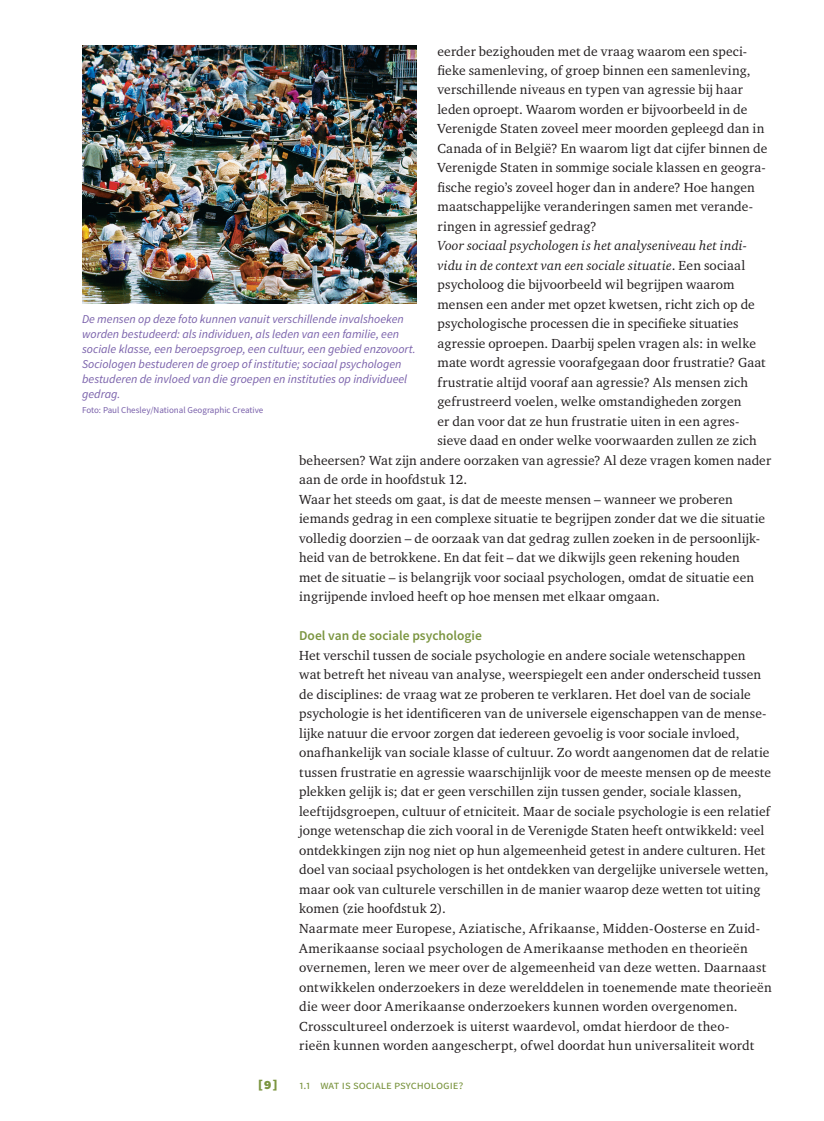
<style>
.page{position:relative;width:824px;height:1121px;background:#fff}
.page>*{position:absolute;margin:0;border:0;box-sizing:border-box;transform-origin:0 0}
.t1{font:900 15px "Source Sans Pro";color:#7b9540}
.t2{font:13.5px/19.5px "Charter ITC Std";letter-spacing:.01em;color:#231f20}
.t3{font:italic 13.5px "Charter ITC Std";letter-spacing:.01em;color:#231f20}
.t4{font:600 13.5px "Source Sans Pro";color:#7b9540}
.t5{font:italic 12px/15px "Source Sans Pro";color:#7960aa}
.t6{font:12px "Source Sans Pro";color:#7b9540}
.t7{font:9px "Source Sans Pro";color:#7960aa}
.s1{font-style:normal}
</style>
<div class="page">
<img style="left:82px;top:46px;width:334px;height:258px">
<p class="t2" style="left:437px;top:41px;width:331px">eerder bezighouden met de vraag waarom een speci&shy;fieke samenleving, of groep binnen een samenleving, verschillende niveaus en typen van agressie bij haar leden oproept. Waarom worden er bijvoorbeeld in de Verenigde Staten zoveel meer moorden gepleegd dan in Canada of in België? En waarom ligt dat cijfer binnen de Verenigde Staten in sommige sociale klassen en geogra&shy;fische regio’s zoveel hoger dan in andere? Hoe hangen maatschappelijke veranderingen samen met verande&shy;ringen in agressief gedrag?</p>
<p class="t3" style="left:437px;top:238px;width:311px">Voor sociaal psychologen is het analyseniveau het indi-</p>
<p class="t3" style="left:437px;top:257px;width:309px">vidu in de context van een sociale situatie<span class="s1">. Een sociaal</span></p>
<p class="t2" style="left:437px;top:275px;width:298px">psycholoog die bijvoorbeeld wil begrijpen waarom</p>
<p class="t2" style="left:437px;top:294px;width:319px">mensen een ander met opzet kwetsen, richt zich op de</p>
<p class="t2" style="left:437px;top:314px;width:302px">psychologische processen die in specifieke situaties</p>
<p class="t2" style="left:437px;top:333px;width:320px">agressie oproepen. Daarbij spelen vragen als: in welke</p>
<p class="t2" style="left:437px;top:353px;width:329px">mate wordt agressie voorafgegaan door frustratie? Gaat</p>
<p class="t2" style="left:437px;top:372px;width:312px">frustratie altijd vooraf aan agressie? Als mensen zich</p>
<p class="t2" style="left:437px;top:392px;width:305px">gefrustreerd voelen, welke omstandigheden zorgen</p>
<p class="t2" style="left:437px;top:411px;width:303px">er dan voor dat ze hun frustratie uiten in een agres-</p>
<p class="t2" style="left:437px;top:431px;width:320px">sieve daad en onder welke voorwaarden zullen ze zich</p>
<p class="t2" style="left:299px;top:450px;width:473px">beheersen? Wat zijn andere oorzaken van agressie? Al deze vragen komen nader</p>
<p class="t2" style="left:299px;top:470px;width:169px">aan de orde in hoofdstuk 12.</p>
<p class="t2" style="left:299px;top:489px;width:435px">Waar het steeds om gaat, is dat de meeste mensen – wanneer we proberen</p>
<p class="t2" style="left:299px;top:509px;width:467px">iemands gedrag in een complexe situatie te begrijpen zonder dat we die situatie</p>
<p class="t2" style="left:299px;top:528px;width:462px">volledig doorzien – de oorzaak van dat gedrag zullen zoeken in de persoonlijk-</p>
<p class="t2" style="left:299px;top:548px;width:442px">heid van de betrokkene. En dat feit – dat we dikwijls geen rekening houden</p>
<p class="t2" style="left:299px;top:567px;width:456px">met de situatie – is belangrijk voor sociaal psychologen, omdat de situatie een</p>
<p class="t2" style="left:299px;top:587px;width:362px">ingrijpende invloed heeft op hoe mensen met elkaar omgaan.</p>
<p class="t4" style="left:299px;top:627px;width:184px">Doel van de sociale psychologie</p>
<p class="t2" style="left:299px;top:645px;width:474px">Het verschil tussen de sociale psychologie en andere sociale wetenschappen<br>wat betreft het niveau van analyse, weerspiegelt een ander onderscheid tussen de disciplines: de vraag wat ze proberen te verklaren. Het doel van de sociale psychologie is het identificeren van de universele eigenschappen van de mense&shy;lijke natuur die ervoor zorgen dat iedereen gevoelig is voor sociale invloed, onafhankelijk van sociale klasse of cultuur. Zo wordt aangenomen dat de relatie tussen frustratie en agressie waarschijnlijk voor de meeste mensen op de meeste plekken gelijk is; dat er geen verschillen zijn tussen gender, sociale klassen, leeftijdsgroepen, cultuur of etniciteit. Maar de sociale psychologie is een relatief jonge wetenschap die zich vooral in de Verenigde Staten heeft ontwikkeld: veel ontdekkingen zijn nog niet op hun algemeenheid getest in andere culturen. Het doel van sociaal psychologen is het ontdekken van dergelijke universele wetten, maar ook van culturele verschillen in de manier waarop deze wetten tot uiting komen (zie hoofdstuk 2).<br>Naarmate meer Europese, Aziatische, Afrikaanse, Midden-Oosterse en Zuid-Amerikaanse sociaal psychologen de Amerikaanse methoden en theorieën overnemen, leren we meer over de algemeenheid van deze wetten. Daarnaast ontwikkelen onderzoekers in deze werelddelen in toenemende mate theorieën die weer door Amerikaanse onderzoekers kunnen worden overgenomen.<br>Crosscultureel onderzoek is uiterst waardevol, omdat hierdoor de theo-<br>rieën kunnen worden aangescherpt, ofwel doordat hun universaliteit wordt</p>
<p class="t5" style="left:82px;top:311px;width:335px">De mensen op deze foto kunnen vanuit verschillende invalshoeken worden bestudeerd: als individuen, als leden van een familie, een sociale klasse, een beroepsgroep, een cultuur, een gebied enzovoort.<br>Sociologen bestuderen de groep of institutie; sociaal psychologen bestuderen de invloed van die groepen en instituties op individueel gedrag.</p>
<p class="t7" style="left:82px;top:404px;width:183px">Foto: Paul Chesley/National Geographic Creative</p>
<p class="t1" style="left:257px;top:1074px;width:22px">[9]</p>
<p class="t6" style="left:299px;top:1077px;width:166px">1.1 Wat is sociale psychologie?</p>
</div>
